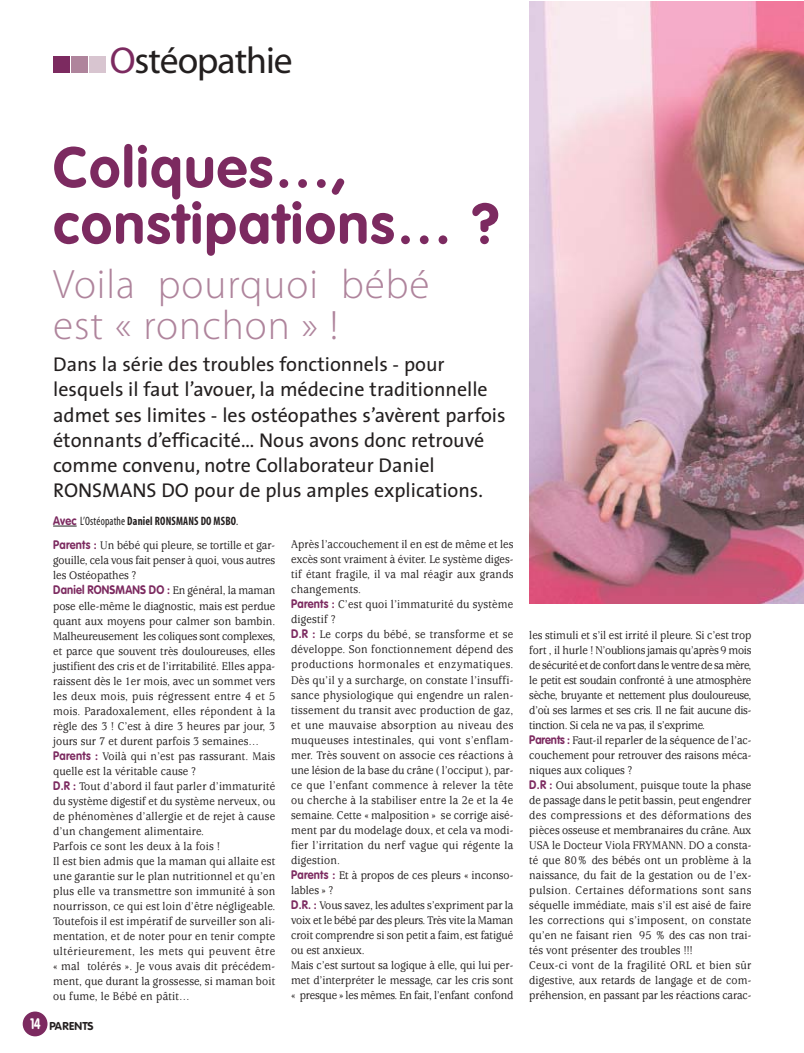
<style>
.page{position:relative;width:804px;height:1053px;background:#fff}
.page>*{position:absolute;margin:0;border:0;box-sizing:border-box;transform-origin:0 0}
.t1{font:700 56.25px/56.2px "VAG Rounded";letter-spacing:.03em;color:#7c2a60}
.t2{font:41.25px/41.2px "Myriad MM 215 600";letter-spacing:.025em;color:#af849c}
.t3{font:37.5px "Myriad MM 406 600";letter-spacing:-.025em;color:#231f1f}
.t4{font:20px/25px "The Sans";color:#231f1f}
.t5{font:500 12.25px/15px "Usherwood";letter-spacing:.01em;color:#231f1f;scale:.9 1}
.t6{font:12.25px "Myriad MM 700 300";letter-spacing:.015em;color:#231f1f;scale:.9 1}
.t7{font:700 12.25px "VAG Rounded";letter-spacing:.02em;color:#7c2a60;scale:.9 1}
.t8{font:700 11.25px "VAG Rounded";letter-spacing:.01em;color:#231f1f}
.s1{color:#7c2a60}
.s2{font-family:"VAG Rounded";font-weight:700;color:#7c2a60}
.s3{font-family:"Myriad MM 400 300"}
.s4{font-family:"Usherwood";font-weight:500;color:#231f1f}
.s5{font-size:15px;color:#fff}
</style>
<div class="page">
<div style="left:23px;top:1011px;width:25px;height:25px;background:#7c2a60;border-radius:50%"></div>
<img style="left:529px;top:1px;width:275px;height:603px">
<div style="left:53px;top:56px;width:16px;height:16px;background:#7c2a60"></div>
<div style="left:71px;top:56px;width:16px;height:16px;background:#af849c"></div>
<div style="left:89px;top:56px;width:17px;height:16px;background:#d8c5d0"></div>
<svg style="left:53px;top:526px;width:24px;height:1px"></svg>
<h3 class="t3" style="left:110px;top:46px;width:184px"><span class="s1">O</span>stéopathie</h3>
<h1 class="t1" style="left:53px;top:144px;width:447px">Coliques…, constipations… ?</h1>
<h2 class="t2" style="left:53px;top:267px;width:378px">Voila pourquoi bébé est « ronchon » !</h2>
<p class="t4" style="left:53px;top:354px;width:454px">Dans la série des troubles fonctionnels - pour lesquels il faut l’avouer, la médecine traditionnelle admet ses limites - les ostéopathes s’avèrent parfois étonnants d’efficacité… Nous avons donc retrouvé comme convenu, notre Collaborateur Daniel RONSMANS DO pour de plus amples explications.</p>
<p class="t6" style="left:53px;top:516px;width:207px"><span class="s2">Avec</span> <span class="s3">L’Ostéopathe</span> Daniel RONSMANS DO MSBO<span class="s3">.</span></p>
<p class="t5" style="left:53px;top:539px;width:248px;text-align:justify"><span class="s2">Parents :</span> Un bébé qui pleure, se tortille et gar&shy;gouille, cela vous fait penser à quoi, vous autres les Ostéopathes ?</p>
<p class="t7" style="left:53px;top:585px;width:248px">Daniel RONSMANS DO : <span class="s4">En général, la maman</span></p>
<p class="t5" style="left:53px;top:599px;width:248px">pose elle-même le diagnostic, mais est perdue quant aux moyens pour calmer son bambin.<br>Malheureusement les coliques sont complexes, et parce que souvent très douloureuses, elles justifient des cris et de l’irritabilité. Elles appa&shy;raissent dès le 1er mois, avec un sommet vers les deux mois, puis régressent entre 4 et 5 mois. Paradoxalement, elles répondent à la règle des 3 ! C’est à dire 3 heures par jour, 3 jours sur 7 et durent parfois 3 semaines… <span class="s2">Parents :</span> Voilà qui n’est pas rassurant. Mais quelle est la véritable cause ?<br><span class="s2">D.R :</span> Tout d’abord il faut parler d’immaturité du système digestif et du système nerveux, ou de phénomènes d’allergie et de rejet à cause d’un changement alimentaire.<br>Parfois ce sont les deux à la fois !<br>Il est bien admis que la maman qui allaite est une garantie sur le plan nutritionnel et qu’en plus elle va transmettre son immunité à son nourrisson, ce qui est loin d’être négligeable.<br>Toutefois il est impératif de surveiller son ali&shy;mentation, et de noter pour en tenir compte ultérieurement, les mets qui peuvent être « mal tolérés ». Je vous avais dit précédem&shy;ment, que durant la grossesse, si maman boit ou fume, le Bébé en pâtit…</p>
<p class="t8" style="left:30px;top:1021px;width:65px"><span class="s5">14</span> PARENTS</p>
<p class="t5" style="left:291px;top:538px;width:248px">Après l’accouchement il en est de même et les excès sont vraiment à éviter. Le système diges&shy;tif étant fragile, il va mal réagir aux grands changements.<br><span class="s2">Parents :</span> C’est quoi l’immaturité du système digestif ?<br><span class="s2">D.R :</span> Le corps du bébé, se transforme et se développe. Son fonctionnement dépend des productions hormonales et enzymatiques.<br>Dès qu’il y a surcharge, on constate l’insuffi&shy;sance physiologique qui engendre un ralen&shy;tissement du transit avec production de gaz, et une mauvaise absorption au niveau des muqueuses intestinales, qui vont s’enflam&shy;mer. Très souvent on associe ces réactions à une lésion de la base du crâne ( l’occiput ), par&shy;ce que l’enfant commence à relever la tête ou cherche à la stabiliser entre la 2e et la 4e semaine. Cette « malposition » se corrige aisé&shy;ment par du modelage doux, et cela va modi&shy;fier l’irritation du nerf vague qui régente la digestion.<br><span class="s2">Parents :</span> Et à propos de ces pleurs « inconso&shy;lables » ?<br><span class="s2">D.R. :</span> Vous savez, les adultes s’expriment par la voix et le bébé par des pleurs. Très vite la Maman croit comprendre si son petit a faim, est fatigué ou est anxieux.<br>Mais c’est surtout sa logique à elle, qui lui per&shy;met d’interpréter le message, car les cris sont « presque » les mêmes. En fait, l’enfant confond</p>
<p class="t5" style="left:529px;top:628px;width:248px">les stimuli et s’il est irrité il pleure. Si c’est trop fort , il hurle ! N’oublions jamais qu’après 9 mois de sécurité et de confort dans le ventre de sa mère, le petit est soudain confronté à une atmosphère sèche, bruyante et nettement plus douloureuse, d’où ses larmes et ses cris. Il ne fait aucune dis&shy;tinction. Si cela ne va pas, il s’exprime.<br><span class="s2">Parents :</span> Faut-il reparler de la séquence de l’ac&shy;couchement pour retrouver des raisons méca&shy;niques aux coliques ?<br><span class="s2">D.R :</span> Oui absolument, puisque toute la phase de passage dans le petit bassin, peut engendrer des compressions et des déformations des pièces osseuse et membranaires du crâne. Aux USA le Docteur Viola FRYMANN. DO a consta&shy;té que 80% des bébés ont un problème à la naissance, du fait de la gestation ou de l’ex&shy;pulsion. Certaines déformations sont sans séquelle immédiate, mais s’il est aisé de faire les corrections qui s’imposent, on constate qu’en ne faisant rien 95 % des cas non trai&shy;tés vont présenter des troubles !!!<br>Ceux-ci vont de la fragilité ORL et bien sûr digestive, aux retards de langage et de com&shy;préhension, en passant par les réactions carac-</p>
</div>
